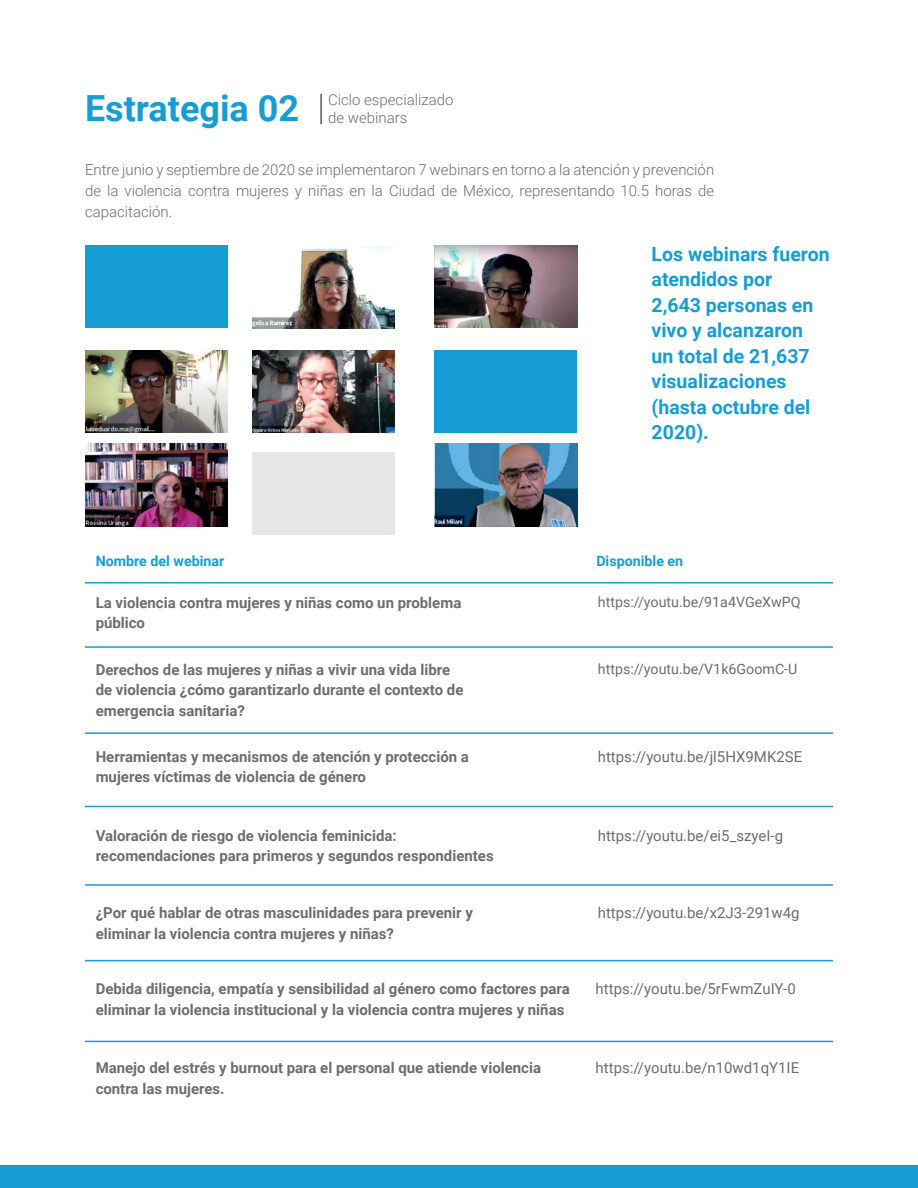
<style>
.page{position:relative;width:918px;height:1188px;background:#fff}
.page>*{position:absolute;margin:0;border:0;box-sizing:border-box;transform-origin:0 0}
.t1{font:700 36px "Roboto";color:#169dd4}
.t2{font:700 19.5px/25.5px "Roboto";color:#169dd4}
.t3{font:700 15px/20.5px "Roboto";color:#6c6d70}
.t4{font:300 15px/21px "Roboto";color:#6c6d70;text-align:justify}
.t5{font:15px "Roboto";color:#6c6d70}
.t6{font:14.25px "Roboto";color:#6c6d70}
.t7{font:700 14.25px "Roboto";color:#169dd4}
</style>
<div class="page">
<div style="left:0;top:1165px;width:918px;height:23px;background:#169dd4"></div>
<hr style="left:320px;top:94px;width:2px;height:30px;background:#57585a">
<hr style="left:85px;top:582px;width:748px;height:2px;background:#169dd4">
<hr style="left:85px;top:732px;width:748px;height:2px;background:#169dd4">
<hr style="left:85px;top:884px;width:748px;height:2px;background:#169dd4">
<hr style="left:85px;top:960px;width:748px;height:1px;background:#169dd4">
<hr style="left:85px;top:1041px;width:748px;height:1px;background:#169dd4">
<hr style="left:85px;top:646px;width:748px;height:2px;background:#169dd4">
<hr style="left:85px;top:806px;width:748px;height:1px;background:#169dd4">
<img style="left:435px;top:444px;width:142px;height:82px">
<img style="left:252px;top:247px;width:143px;height:82px">
<img style="left:85px;top:350px;width:143px;height:82px">
<img style="left:252px;top:350px;width:143px;height:82px">
<img style="left:435px;top:246px;width:142px;height:82px">
<img style="left:85px;top:444px;width:143px;height:82px">
<div style="left:85px;top:246px;width:143px;height:82px;background:#169dd4"></div>
<div style="left:252px;top:453px;width:143px;height:82px;background:#e6e7e9"></div>
<div style="left:435px;top:350px;width:142px;height:82px;background:#169dd4"></div>
<h1 class="t1" style="left:85px;top:83px;width:216px">Estrategia 02</h1>
<p class="t4" style="left:328px;top:90px;width:127px;line-height:18px">Ciclo especializado de webinars</p>
<p class="t4" style="left:85px;top:159px;width:631px">Entre junio y septiembre de 2020 se implementaron 7 webinars en torno a la atención y prevención de la violencia contra mujeres y niñas en la Ciudad de México, representando 10.5 horas de capacitación.</p>
<h2 class="t2" style="left:652px;top:240px;width:180px">Los webinars fueron atendidos por<br>2,643 personas en vivo y alcanzaron un total de 21,637 visualizaciones (hasta octubre del<br>2020).</h2>
<p class="t7" style="left:96px;top:551px;width:130px">Nombre del webinar</p>
<p class="t7" style="left:596px;top:551px;width:88px">Disponible en</p>
<p class="t3" style="left:96px;top:592px;width:367px">La violencia contra mujeres y niñas como un problema público</p>
<p class="t6" style="left:598px;top:592px;width:204px">https://youtu.be/91a4VGeXwPQ</p>
<p class="t3" style="left:96px;top:659px;width:369px">Derechos de las mujeres y niñas a vivir una vida libre de violencia ¿cómo garantizarlo durante el contexto de emergencia sanitaria?</p>
<p class="t6" style="left:598px;top:659px;width:201px">https://youtu.be/V1k6GoomC-U</p>
<p class="t3" style="left:96px;top:745px;width:375px">Herramientas y mecanismos de atención y protección a mujeres víctimas de violencia de género</p>
<p class="t5" style="left:598px;top:746px;width:206px">https://youtu.be/jl5HX9MK2SE</p>
<p class="t3" style="left:96px;top:825px;width:400px">Valoración de riesgo de violencia feminicida: recomendaciones para primeros y segundos respondientes</p>
<p class="t5" style="left:598px;top:825px;width:187px">https://youtu.be/ei5_szyeI-g</p>
<p class="t3" style="left:96px;top:902px;width:379px">¿Por qué hablar de otras masculinidades para prevenir y eliminar la violencia contra mujeres y niñas?</p>
<p class="t5" style="left:598px;top:903px;width:203px">https://youtu.be/x2J3-291w4g</p>
<p class="t3" style="left:96px;top:978px;width:476px">Debida diligencia, empatía y sensibilidad al género como factores para eliminar la violencia institucional y la violencia contra mujeres y niñas</p>
<p class="t5" style="left:596px;top:978px;width:202px">https://youtu.be/5rFwmZuIY-0</p>
<p class="t3" style="left:96px;top:1057px;width:447px">Manejo del estrés y burnout para el personal que atiende violencia contra las mujeres.</p>
<p class="t5" style="left:596px;top:1057px;width:205px">https://youtu.be/n10wd1qY1IE</p>
</div>
